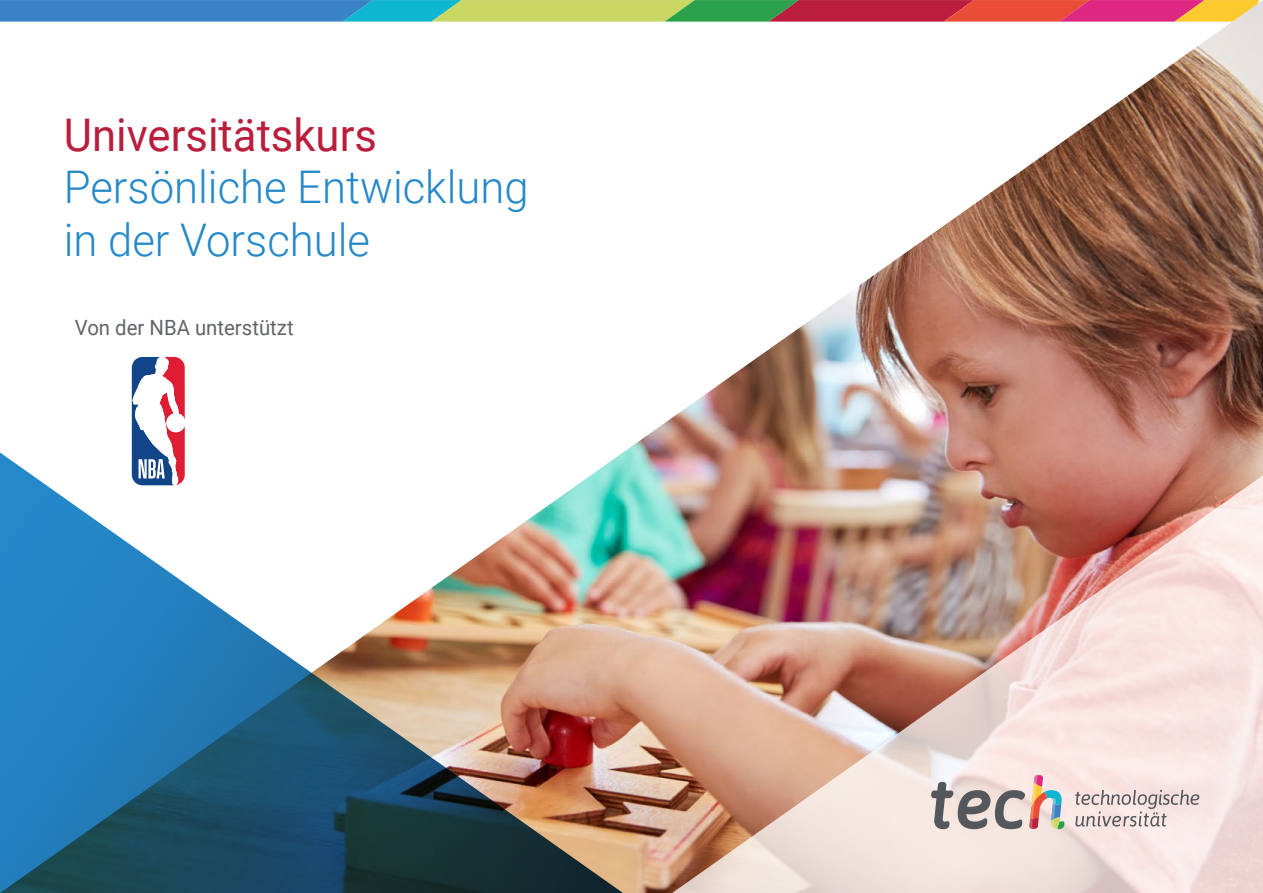
<style>
.page{position:relative;width:1263px;height:893px;background:#fff}
.page>*{position:absolute;margin:0;border:0;box-sizing:border-box;transform-origin:0 0}
.t1{font:300 45px/52.5px "Roboto";color:#2488c9}
.t2{font:45px "Roboto";color:#ba1e3c}
.t3{font:21px "Roboto";color:#61646a}
</style>
<div class="page">
<img style="left:0;top:0;width:1263px;height:454px">
<img style="left:0;top:446px;width:653px;height:447px">
<img style="left:642px;top:454px;width:621px;height:439px">
<svg style="left:132px;top:357px;width:53px;height:128px"></svg>
<svg style="left:931px;top:775px;width:133px;height:54px;background:#c0b3b0"></svg>
<svg style="left:1075px;top:790px;width:124px;height:36px;background:#d7c8c7"></svg>
<p class="t2" style="left:64px;top:103px;width:315px">Universitätskurs</p>
<p class="t1" style="left:64px;top:159px;width:466px">Persönliche Entwicklung in der Vorschule</p>
<p class="t3" style="left:75px;top:313px;width:220px">Von der NBA unterstützt</p>
</div>
